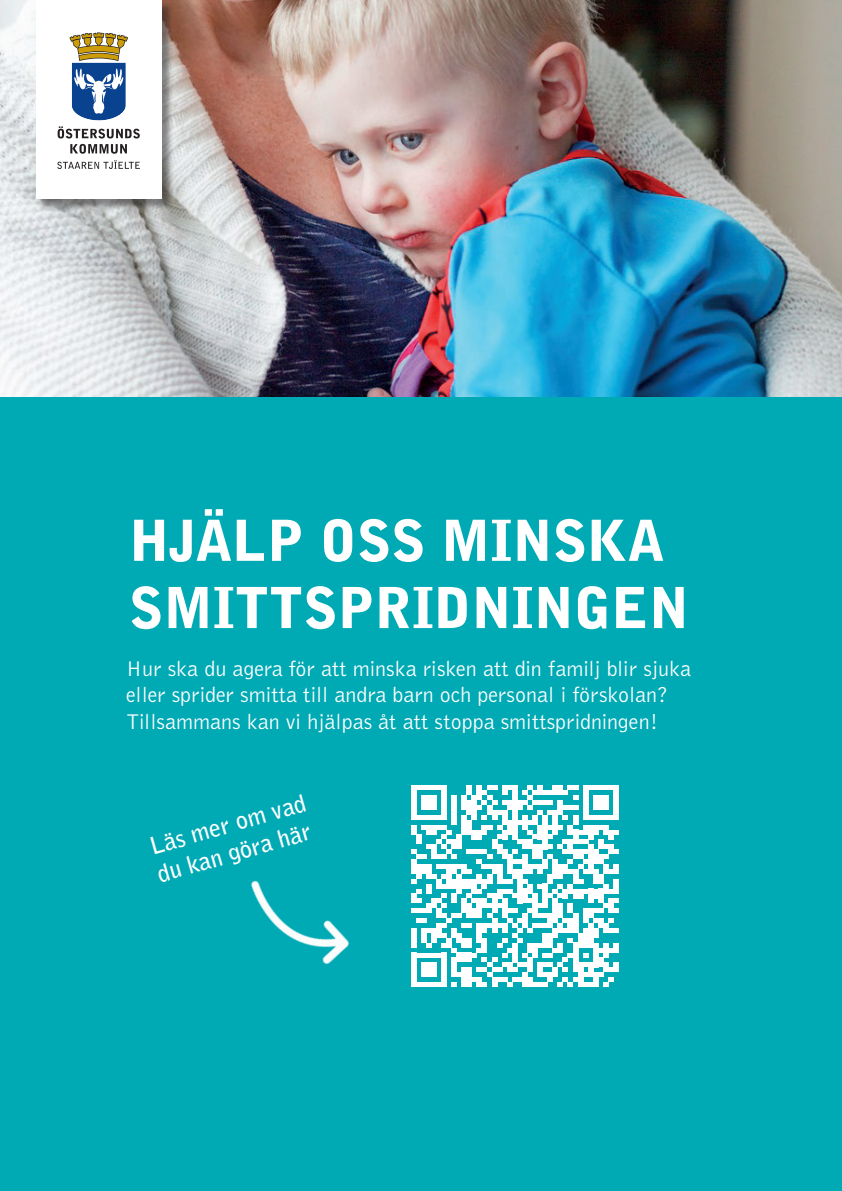
<style>
.page{position:relative;width:842px;height:1191px;background:#00aab5}
.page>*{position:absolute;margin:0;border:0;box-sizing:border-box;transform-origin:0 0}
.t1{font:900 56px/67.2px "Bell Gothic Std";color:#fff}
.t2{font:700 24px/28.8px "Bell Gothic Std";color:#fff}
.t3{font:300 22px/26.4px "Bell Gothic Std";color:#fff}
</style>
<div class="page">
<svg style="left:411px;top:785px;width:207px;height:202px"></svg>
<div style="left:613px;top:942px;width:5px;height:10px;background:#fff"></div>
<div style="left:613px;top:962px;width:5px;height:10px;background:#fff"></div>
<img style="left:251px;top:880px;width:98px;height:85px">
<img style="left:0;top:0;width:842px;height:397px">
<div style="left:38px;top:2px;width:136px;height:209px;background:#231f20;opacity:.5"></div>
<div style="left:36px;top:0;width:126px;height:198px;background:#fff"></div>
<svg style="left:57px;top:160px;width:83px;height:9px"></svg>
<svg style="left:70px;top:144px;width:57px;height:10px"></svg>
<svg style="left:58px;top:32px;width:82px;height:106px"></svg>
<h1 class="t1" style="left:129px;top:508px;width:562px">HJÄLP OSS MINSKA<br>SMITTSPRIDNINGEN</h1>
<p class="t3" style="left:126px;top:656px;width:566px">Hur ska du agera för att minska risken att din familj blir sjuka eller sprider smitta till andra barn och personal i förskolan?<br>Tillsammans kan vi hjälpas åt att stoppa smittspridningen!</p>
<p class="t2" style="left:146px;top:832px;width:163px;rotate:-16deg">Läs mer om vad du kan göra här</p>
</div>
